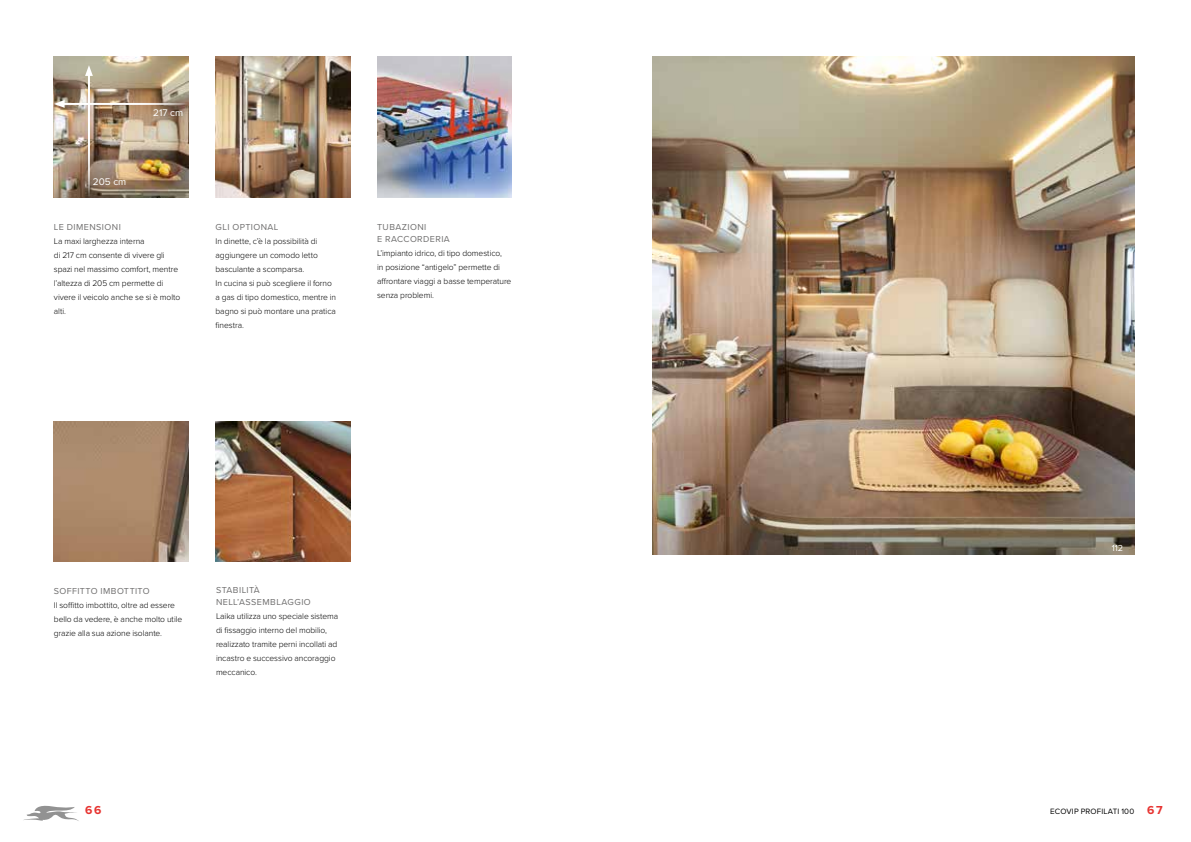
<style>
.page{position:relative;width:1191px;height:842px;background:#fff}
.page>*{position:absolute;margin:0;border:0;box-sizing:border-box;transform-origin:0 0}
.t1{font:700 12px "Proxima Nova";color:#e73431}
.t2{font:10px "Proxima Nova";color:#fff}
.t3{font:9px/12px "Proxima Nova";letter-spacing:.05em;color:#706f6f}
.t4{font:9px "Proxima Nova";color:#fff}
.t5{font:300 8.5px/14px "Proxima Nova";letter-spacing:-.01em;color:#000}
.t6{font:8px "Proxima Nova";letter-spacing:.02em;color:#000}
.s1{font-weight:700;font-size:12px;color:#e73431}
</style>
<div class="page">
<img style="left:652px;top:57px;width:482px;height:497px">
<img style="left:54px;top:57px;width:135px;height:140px">
<img style="left:54px;top:421px;width:135px;height:140px">
<img style="left:215px;top:57px;width:135px;height:140px">
<img style="left:377px;top:57px;width:135px;height:140px">
<img style="left:215px;top:421px;width:136px;height:140px">
<svg style="left:24px;top:805px;width:55px;height:16px"></svg>
<hr style="left:61px;top:103px;width:128px;height:2px;background:#fff">
<svg style="left:54px;top:100px;width:11px;height:8px"></svg>
<hr style="left:88px;top:72px;width:2px;height:125px;background:#fff">
<svg style="left:85px;top:65px;width:8px;height:11px"></svg>
<p class="t2" style="left:93px;top:174px;width:35px">205 CM</p>
<p class="t2" style="left:153px;top:105px;width:32px">217 CM</p>
<p class="t3" style="left:54px;top:220px;width:67px">LE DIMENSIONI</p>
<p class="t5" style="left:54px;top:233px;width:128px">La maxi larghezza interna<br>di 217 cm consente di vivere gli spazi nel massimo comfort, mentre l’altezza di 205 cm permette di vivere il veicolo anche se si è molto alti.</p>
<p class="t3" style="left:215px;top:220px;width:65px">GLI OPTIONAL</p>
<p class="t5" style="left:215px;top:233px;width:122px">I n dinette, c’è la possibilità di aggiungere un comodo letto basculante a scomparsa.<br>I n cucina si può scegliere il forno a gas di tipo domestico, mentre in bagno si può montare una pratica finestra.</p>
<p class="t3" style="left:377px;top:220px;width:74px">TUBAZIONI<br>E RACCORDERIA</p>
<p class="t5" style="left:377px;top:245px;width:136px">L’impianto idrico, di tipo domestico,<br>in posizione “antigelo” permette di affrontare viaggi a basse temperature senza problemi.</p>
<p class="t3" style="left:54px;top:585px;width:19px">SOFFITT</p>
<p class="t3" style="left:91px;top:585px;width:39px">O IMBOTTIT</p>
<p class="t3" style="left:143px;top:585px;width:8px">O</p>
<p class="t5" style="left:54px;top:598px;width:130px">I l soffitto imbottito, oltre ad essere bello da vedere, è anche molto utile grazie alla sua azione isolante.</p>
<p class="t3" style="left:216px;top:584px;width:78px">STABI LITÀ<br>NELL’ASSEMBLAGGI</p>
<p class="t3" style="left:304px;top:596px;width:8px">O</p>
<p class="t5" style="left:216px;top:609px;width:124px">Laika utilizza uno speciale sistema di fissaggio interno del mobilio, realizzato tramite perni incollati ad incastro e successivo ancoraggio meccanico.</p>
<p class="t4" style="left:1111px;top:541px;width:13px">112</p>
<h1 class="t1" style="left:85px;top:801px;width:18px">66</h1>
<p class="t6" style="left:1050px;top:805px;width:12px">ECOV</p>
<p class="t6" style="left:1072px;top:805px;width:92px">IP PROFILATI 100 <span class="s1">67</span></p>
</div>
